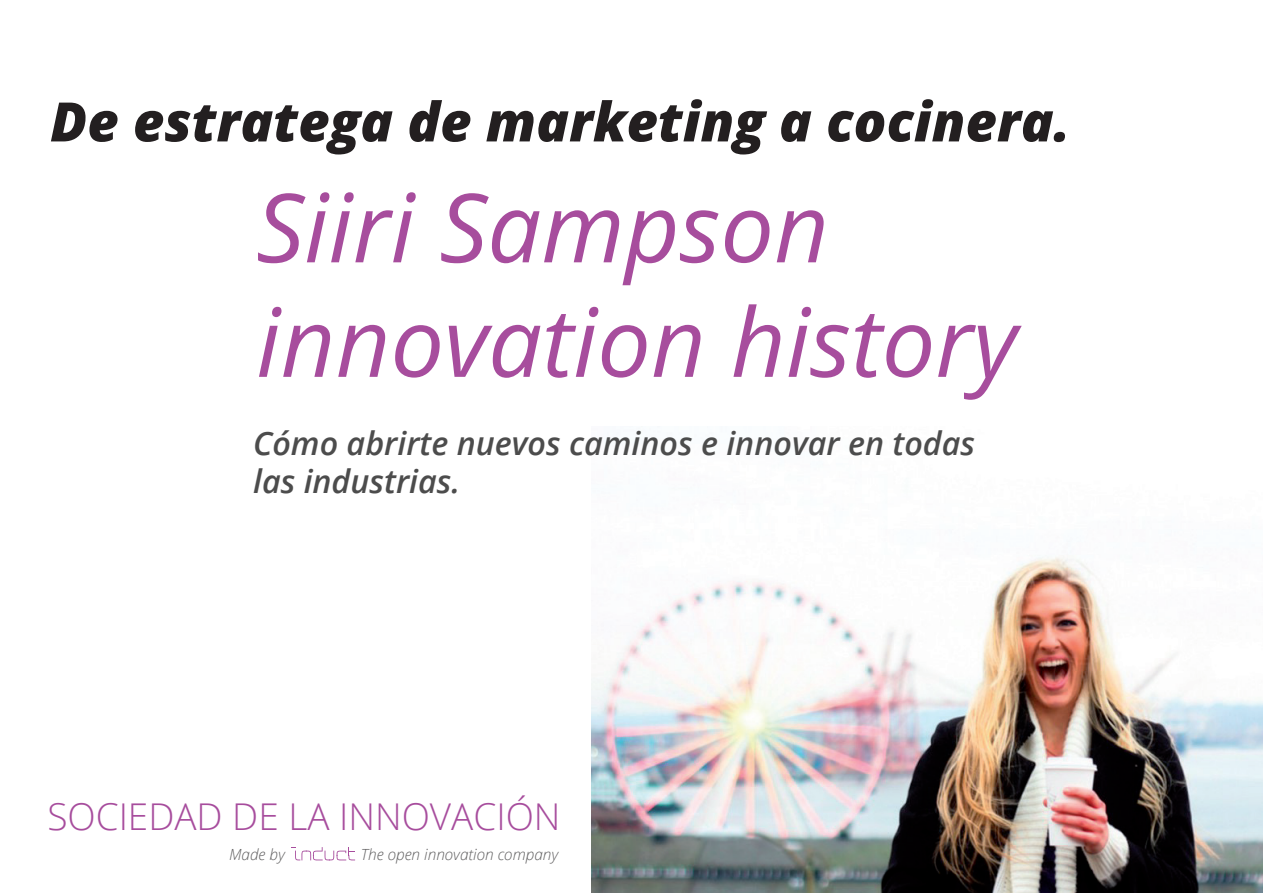
<style>
.page{position:relative;width:1263px;height:893px;background:#fff}
.page>*{position:absolute;margin:0;border:0;box-sizing:border-box;transform-origin:0 0}
.t1{font:italic 95.4px/114.4px "Open Sans";color:#a74d9d}
.t2{font:italic 800 54.45px "Open Sans";color:#231f20}
.t3{font:300 36.9px "Open Sans";color:#a74d9d}
.t4{font:italic 600 32.25px/38.8px "Open Sans";color:#4c4c4c}
.t5{font:italic 300 15.3px "Open Sans";color:#605f60}
</style>
<div class="page">
<img style="left:592px;top:557px;width:671px;height:336px">
<svg style="left:291px;top:847px;width:64px;height:13px"></svg>
<h2 class="t2" style="left:50px;top:80px;width:1022px">De estratega de marketing a cocinera.</h2>
<h1 class="t1" style="left:256px;top:168px;width:762px">Siiri Sampson innovation history</h1>
<p class="t4" style="left:253px;top:423px;width:723px">Cómo abrirte nuevos caminos e innovar en todas las industrias.</p>
<p class="t3" style="left:47px;top:791px;width:515px">SOCIEDAD DE LA INNOVACIÓN</p>
<p class="t5" style="left:229px;top:844px;width:57px">Made by</p>
<p class="t5" style="left:361px;top:844px;width:199px">The open innovation company</p>
</div>
